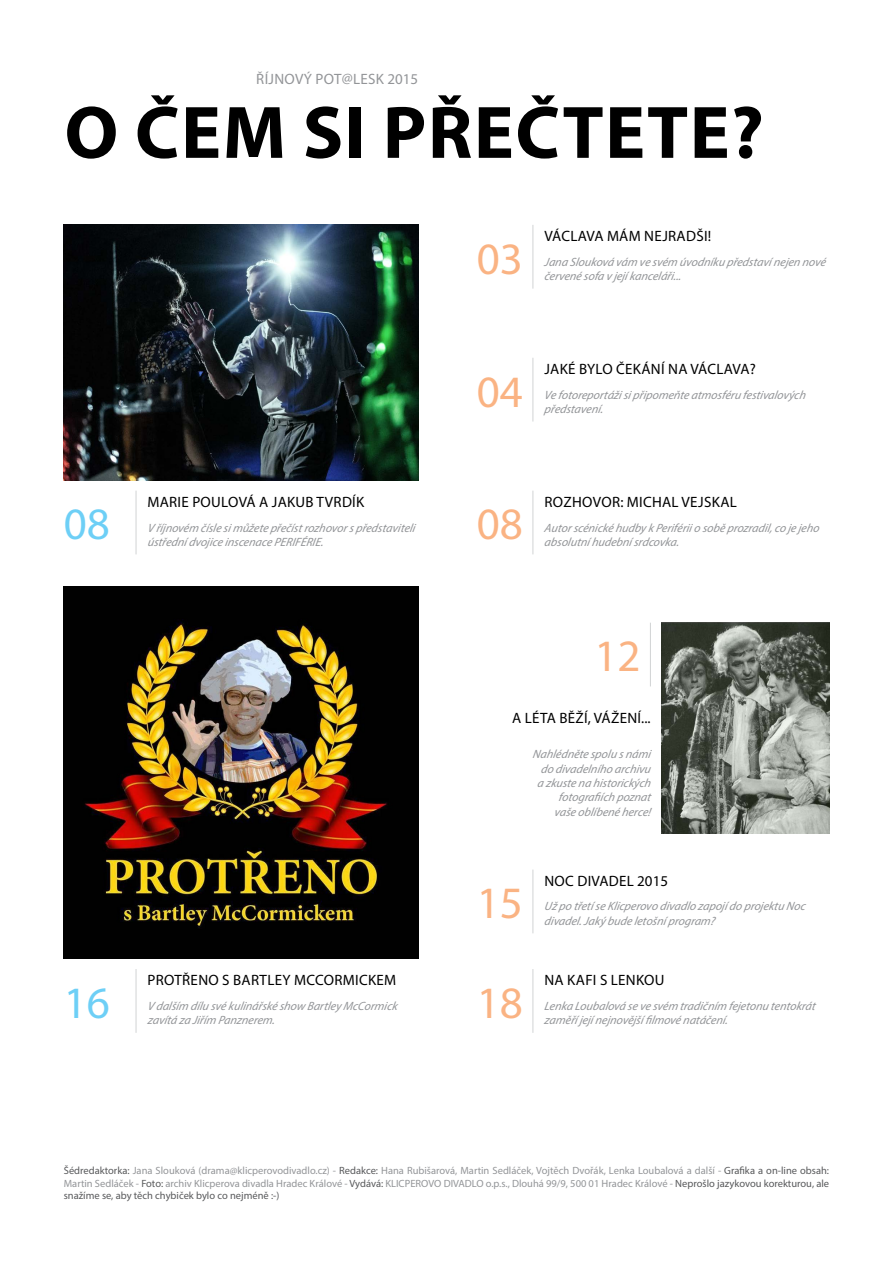
<style>
.page{position:relative;width:893px;height:1263px;background:#fff}
.page>*{position:absolute;margin:0;border:0;box-sizing:border-box;transform-origin:0 0}
.t1{font:700 75px "Myriad Pro";letter-spacing:.02em;color:#000}
.t2{font:45px "Myriad Pro";color:#fab383}
.t3{font:45px "Myriad Pro";color:#6dcff6}
.t4{font:15px "Myriad Pro";letter-spacing:.02em;color:#000}
.t5{font:15px "Myriad Pro";letter-spacing:.02em;color:#939598}
.t6{font:italic 12px/14.4px "Myriad Pro";color:#939598;text-align:right}
.t7{font:10.5px/12.6px "Myriad Pro";color:#939598;text-align:justify}
.s1{color:#58595b}
</style>
<div class="page">
<hr style="left:533px;top:225px;width:1px;height:64px;background:#d1d3d4">
<img style="left:64px;top:225px;width:354px;height:255px">
<hr style="left:136px;top:491px;width:1px;height:63px;background:#d1d3d4">
<hr style="left:533px;top:358px;width:1px;height:63px;background:#d1d3d4">
<hr style="left:533px;top:491px;width:1px;height:63px;background:#d1d3d4">
<hr style="left:533px;top:869px;width:1px;height:64px;background:#d1d3d4">
<hr style="left:533px;top:969px;width:1px;height:64px;background:#d1d3d4">
<hr style="left:650px;top:623px;width:1px;height:63px;background:#d1d3d4">
<img style="left:661px;top:623px;width:168px;height:211px">
<img style="left:64px;top:586px;width:354px;height:372px">
<hr style="left:136px;top:969px;width:1px;height:64px;background:#d1d3d4">
<p class="t5" style="left:256px;top:70px;width:163px">ŘÍJNOVÝ POT@LESK 2015</p>
<h1 class="t1" style="left:65px;top:84px;width:701px">O ČEM SI PŘEČTETE?</h1>
<h2 class="t3" style="left:64px;top:496px;width:48px">08</h2>
<p class="t4" style="left:148px;top:493px;width:218px">MARIE POULOVÁ A JAKUB TVRDÍK</p>
<p class="t6" style="left:147px;top:520px;width:272px">V říjnovém čísle simůžete p řečístrozhovorsp ředstaviteli</p>
<p class="t6" style="left:147px;top:534px;width:180px">ústřední dvojice inscenace PERIFÉRIE.</p>
<h2 class="t3" style="left:64px;top:975px;width:48px">16</h2>
<p class="t4" style="left:148px;top:971px;width:250px">PROTŘENO S BARTLEY MCCORMICKEM</p>
<p class="t6" style="left:147px;top:998px;width:254px">V dalším dílu své kulinářské show Bartley McCormick</p>
<p class="t6" style="left:147px;top:1013px;width:131px">zavítá za Jiřím Panznerem.</p>
<h2 class="t2" style="left:477px;top:231px;width:48px">03</h2>
<p class="t4" style="left:544px;top:227px;width:168px">VÁCLAVA MÁM NEJRADŠI!</p>
<p class="t6" style="left:544px;top:254px;width:285px">Jana Slouková vám ve svém úvodníku p ředstaví nejen nové</p>
<p class="t6" style="left:544px;top:269px;width:141px">červené sofa v její kanceláři...</p>
<h2 class="t2" style="left:477px;top:364px;width:48px">04</h2>
<p class="t4" style="left:544px;top:360px;width:213px">JAKÉ BYLO ČEKÁNÍ NA VÁCLAVA?</p>
<p class="t6" style="left:544px;top:387px;width:265px">Ve fotorep ortážisip řip omeňte atmosféru festivalových</p>
<p class="t6" style="left:544px;top:402px;width:63px">představení.</p>
<h2 class="t2" style="left:477px;top:496px;width:48px">08</h2>
<p class="t4" style="left:544px;top:493px;width:194px">ROZHOVOR: MICHAL VEJSKAL</p>
<p class="t6" style="left:544px;top:520px;width:279px">Autorscénické hudby k Perifériio sobě p rozradil, co je jeho</p>
<p class="t6" style="left:544px;top:534px;width:139px">absolutní hudební srdcovka.</p>
<h2 class="t2" style="left:594px;top:629px;width:48px">12</h2>
<p class="t4" style="left:512px;top:709px;width:140px">A LÉTA BĚŽÍ, VÁŽENÍ...</p>
<p class="t6" style="left:533px;top:747px;width:122px">Nahlédněte sp olu snámi do divadelního archivu a zkuste na historických fotografiích p oznat vaše oblíbené herce!</p>
<h2 class="t2" style="left:477px;top:875px;width:48px">15</h2>
<h2 class="t2" style="left:477px;top:975px;width:48px">18</h2>
<p class="t4" style="left:544px;top:871px;width:125px">NOC DIVADEL 2015</p>
<p class="t6" style="left:544px;top:899px;width:265px">Už p o třetí se Klicp erovo divadlo zap ojí do p rojektu Noc</p>
<p class="t6" style="left:544px;top:913px;width:175px">divadel.Jaký bude letošní p rogram?</p>
<p class="t4" style="left:544px;top:971px;width:122px">NA KAFI S LENKOU</p>
<p class="t6" style="left:544px;top:998px;width:275px">Lenka Loubalová se ve svém tradičním fejetonu tentokrát</p>
<p class="t6" style="left:544px;top:1013px;width:187px">zaměří její nejnovější filmové natáčení.</p>
<p class="t7" style="left:64px;top:1164px;width:767px"><span class="s1">Šédredaktorka:</span> Jana Slouková (drama@klicperovodivadlo.cz) - <span class="s1">Redakce:</span> Hana Rubišarová, Martin Sedláček, Vojtěch Dvořák, Lenka Loubalová a další - <span class="s1">Grafika a on-line obsah:<br></span>Martin Sedláček - <span class="s1">Foto:</span> archiv Klicperova divadla Hradec Králové - <span class="s1">Vydává:</span> KLICPEROVO DIVADLO o.p.s., Dlouhá 99/9, 500 01 Hradec Králové - <span class="s1">Neprošlo jazykovou korekturou, ale snažíme se, aby těch chybiček bylo co nejméně :-)</span></p>
</div>
